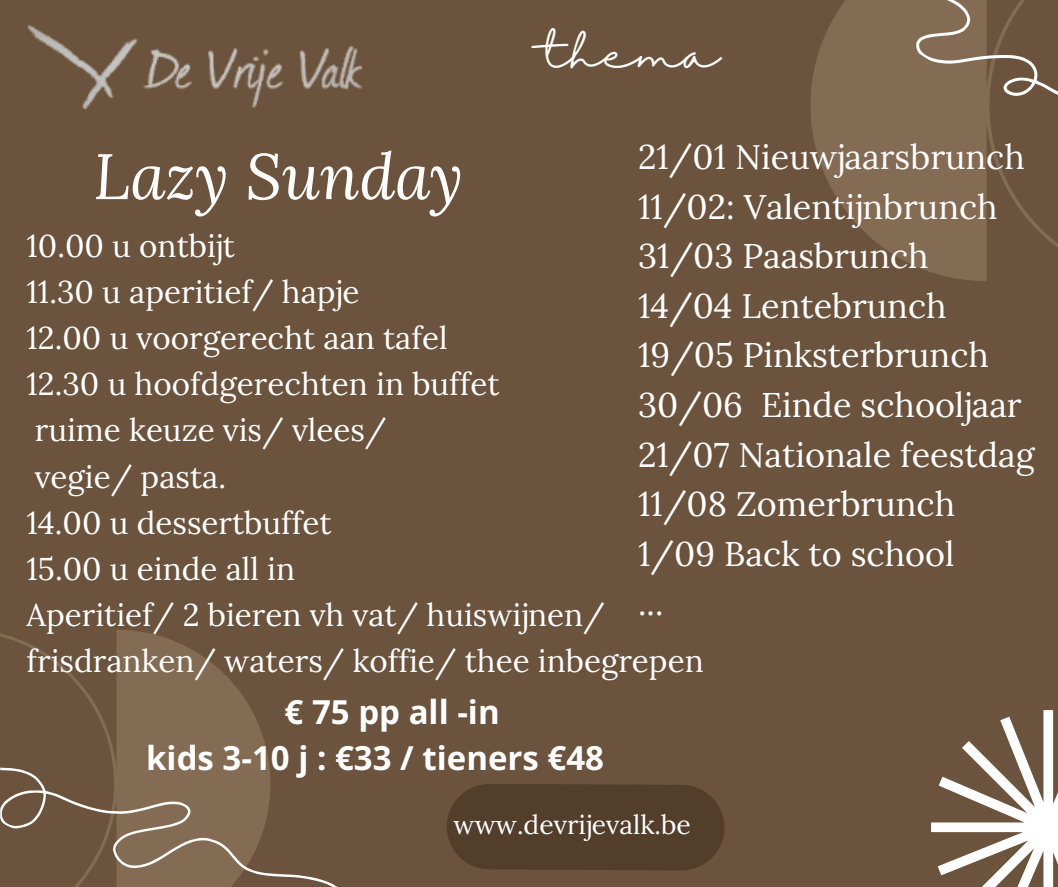
<style>
.page{position:relative;width:1058px;height:887px;background:#fff}
.page>*{position:absolute;margin:0;border:0;box-sizing:border-box;transform-origin:0 0}
.t1{font:italic 64.2px "Lora";color:#fff}
.t2{font:43.2px "Halimun";color:#fff}
.t3{font:34.2px/49.5px "Lora";color:#fff}
.t4{font:700 33px "Open Sans";color:#fff}
.t5{font:31.35px/46.2px "Lora";color:#fff}
.t6{font:26.4px "Lora";color:#fff}
</style>
<div class="page">
<div style="left:0;top:0;width:1058px;height:886px;background:#6b533d"></div>
<svg style="left:0;top:630px;width:270px;height:137px"></svg>
<svg style="left:0;top:767px;width:336px;height:119px"></svg>
<svg style="left:447px;top:784px;width:277px;height:86px;background:#533f2c"></svg>
<svg style="left:812px;top:126px;width:246px;height:155px;fill:#846b53"></svg>
<svg style="left:810px;top:0;width:248px;height:126px"></svg>
<svg style="left:931px;top:710px;width:126px;height:176px"></svg>
<img style="left:28px;top:25px;width:333px;height:84px">
<p class="t2" style="left:545px;top:28px;width:177px">thema</p>
<p class="t3" style="left:638px;top:132px;width:388px">21/01 Nieuwjaarsbrunch<br>11/02: Valentijnbrunch<br>31/03 Paasbrunch</p>
<p class="t3" style="left:638px;top:280px;width:310px">14/04 Lentebrunch</p>
<p class="t3" style="left:638px;top:330px;width:352px">19/05 Pinksterbrunch</p>
<p class="t3" style="left:638px;top:379px;width:385px">30/06 Einde schooljaar</p>
<p class="t3" style="left:638px;top:429px;width:398px">21/07 Nationale feestdag</p>
<p class="t3" style="left:638px;top:478px;width:318px">11/08 Zomerbrunch</p>
<p class="t3" style="left:638px;top:528px;width:318px">1/09 Back to school</p>
<p class="t3" style="left:638px;top:577px;width:27px">...</p>
<p class="t1" style="left:93px;top:133px;width:371px">Lazy Sunday</p>
<p class="t5" style="left:27px;top:222px;width:210px">10.00 u ontbijt</p>
<p class="t5" style="left:27px;top:268px;width:334px">11.30 u aperitief/ hapje</p>
<p class="t5" style="left:27px;top:314px;width:422px">12.00 u voorgerecht aan tafel</p>
<p class="t5" style="left:27px;top:360px;width:474px">12.30 u hoofdgerechten in buffet</p>
<p class="t5" style="left:35px;top:407px;width:353px">ruime keuze vis/ vlees/</p>
<p class="t5" style="left:35px;top:453px;width:193px">vegie/ pasta.</p>
<p class="t5" style="left:27px;top:499px;width:306px">14.00 u dessertbuffet</p>
<p class="t5" style="left:27px;top:545px;width:270px">15.00 u einde all in</p>
<p class="t5" style="left:27px;top:591px;width:678px">Aperitief/ 2 bieren vh vat/ huiswijnen/ frisdranken/ waters/ koffie/ thee inbegrepen</p>
<p class="t4" style="left:284px;top:688px;width:217px">€ 75 pp all -in</p>
<p class="t4" style="left:146px;top:734px;width:459px">kids 3-10 j : €33 / tieners €48</p>
<p class="t6" style="left:453px;top:807px;width:239px">www.devrijevalk.be</p>
</div>
